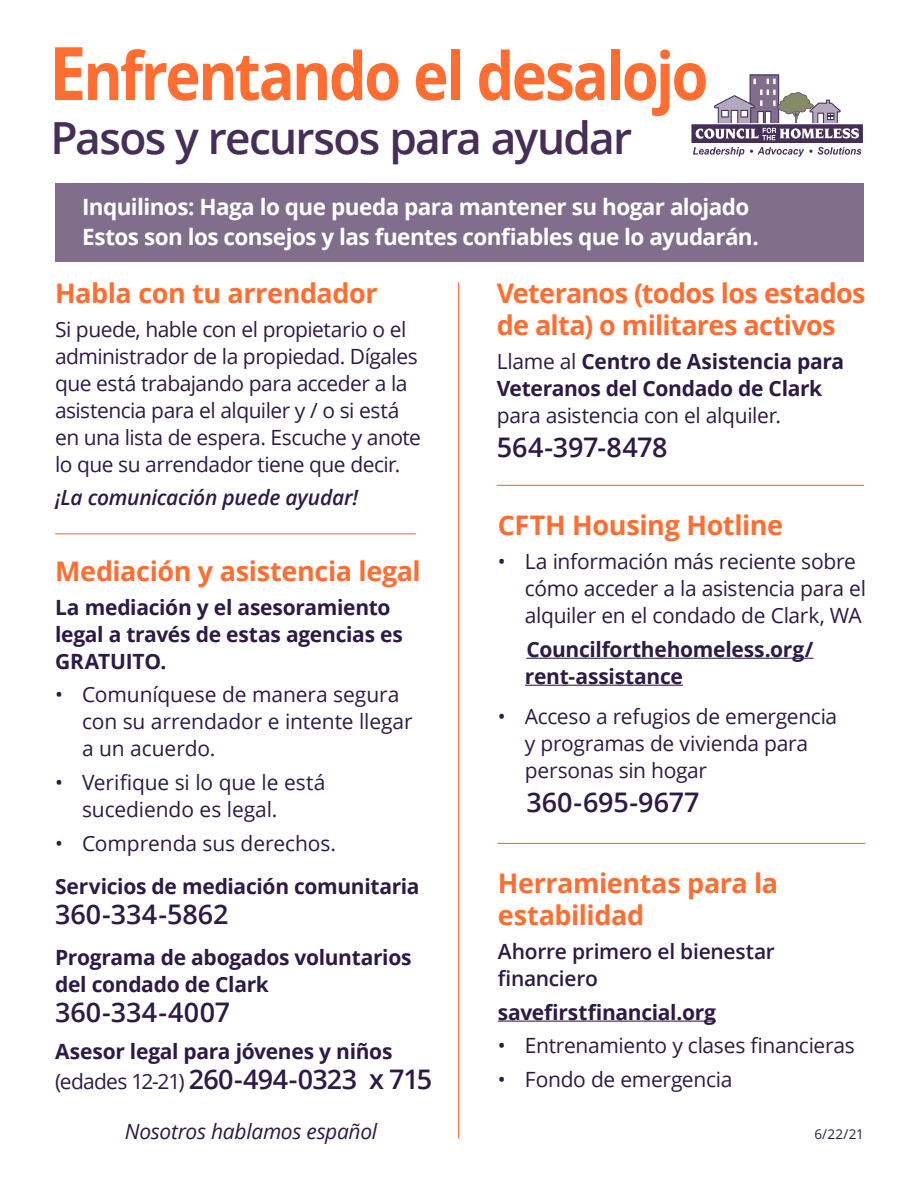
<style>
.page{position:relative;width:918px;height:1188px;background:#fff}
.page>*{position:absolute;margin:0;border:0;box-sizing:border-box;transform-origin:0 0}
.check_list{font:700 66.45px "Open Sans";letter-spacing:-.045em;color:#ff6d30;scale:.9 1}
.check_list-2{font:600 44.25px "Open Sans";letter-spacing:-.04em;color:#452e57}
.t1{font:700 27px/32.4px "Open Sans";letter-spacing:-.015em;color:#ff6d30}
.t2{font:600 27px "Open Sans";color:#2e1a46}
.t3{font:600 27px "Open Sans";letter-spacing:-.03em;color:#2e1a46}
.t4{font:700 22.5px "Open Sans";letter-spacing:-.025em;color:#fff}
.t5{font:21px/27px "Open Sans";letter-spacing:-.015em;color:#2e1a46}
.t6{font:700 21px/27px "Open Sans";letter-spacing:-.015em;color:#2e1a46}
.t7{font:600 21px/27px "Open Sans";letter-spacing:-.015em;color:#2e1a46}
.t8{font:italic 600 21px "Open Sans";letter-spacing:-.015em;color:#2e1a46}
.t9{font:italic 21px "Open Sans";letter-spacing:-.015em;color:#2e1a46}
.t10{font:13.5px "Open Sans";color:#2e1a46}
.s1{font-size:73.95px}
.s2{font-weight:400}
.s3{font-weight:400;font-size:21px}
</style>
<div class="page">
<div style="left:55px;top:184px;width:809px;height:78px;background:#806e8c"></div>
<svg style="left:691px;top:74px;width:172px;height:83px"></svg>
<hr style="left:498px;top:1021px;width:218px;height:1px;background:#2e1a46">
<hr style="left:526px;top:658px;width:288px;height:1px;background:#2e1a46">
<hr style="left:525px;top:685px;width:158px;height:1px;background:#2e1a46">
<hr style="left:458px;top:282px;width:1px;height:856px;background:#ff6d30">
<hr style="left:55px;top:533px;width:361px;height:1px;background:#ff6d30">
<hr style="left:498px;top:843px;width:367px;height:1px;background:#ff6d30">
<hr style="left:497px;top:485px;width:367px;height:1px;background:#ff6d30">
<p class="check_list" style="left:49px;top:29px;width:734px"><span class="s1">E</span>nfrentando el desalojo</p>
<p class="check_list-2" style="left:51px;top:107px;width:583px">Pasos y recursos para ayudar</p>
<p class="t4" style="left:82px;top:191px;width:669px">Inquilinos: Haga lo que pueda para mantener su hogar alojado</p>
<p class="t4" style="left:82px;top:221px;width:678px">Estos son los consejos y las fuentes confiables que lo ayudarán.</p>
<p class="t1" style="left:497px;top:276px;width:370px">Veteranos (todos los estados de alta) o militares activos</p>
<p class="t6" style="left:497px;top:347px;width:349px"><span class="s2">Llame al</span> Centro de Asistencia para<br>Veteranos del Condado de Clark</p>
<p class="t5" style="left:497px;top:401px;width:286px">para asistencia con el alquiler.</p>
<p class="t2" style="left:497px;top:428px;width:172px">564-397-8478</p>
<p class="t1" style="left:55px;top:276px;width:324px">Habla con tu arrendador</p>
<p class="t5" style="left:55px;top:315px;width:367px">Si puede, hable con el propietario o el administrador de la propiedad. Dígales que está trabajando para acceder a la asistencia para el alquiler y / o si está en una lista de espera. Escuche y anote lo que su arrendador tiene que decir.</p>
<p class="t8" style="left:55px;top:483px;width:304px">¡La comunicación puede ayudar!</p>
<p class="t1" style="left:55px;top:554px;width:367px">Mediación y asistencia legal</p>
<p class="t6" style="left:55px;top:593px;width:349px">La mediación y el asesoramiento legal a través de estas agencias es<br>GRATUITO.</p>
<p class="t5" style="left:82px;top:681px;width:332px;text-indent:-27px">• Comuníquese de manera segura con su arrendador e intente llegar a un acuerdo.</p>
<p class="t5" style="left:82px;top:769px;width:245px;text-indent:-27px">• Verifique si lo que le está sucediendo es legal.</p>
<p class="t5" style="left:55px;top:829px;width:283px">• Comprenda sus derechos.</p>
<p class="t6" style="left:55px;top:873px;width:366px">Servicios de mediación comunitaria</p>
<p class="t2" style="left:55px;top:896px;width:175px">360-334-5862</p>
<p class="t6" style="left:55px;top:943px;width:358px">Programa de abogados voluntarios del condado de Clark</p>
<p class="t2" style="left:55px;top:994px;width:177px">360-334-4007</p>
<p class="t6" style="left:55px;top:1037px;width:339px">Asesor legal para jóvenes y niños</p>
<p class="t3" style="left:55px;top:1060px;width:379px"><span class="s3">(edades 12-21)</span> 260-494-0323 x 715</p>
<p class="t9" style="left:125px;top:1117px;width:254px">Nosotros hablamos español</p>
<p class="t1" style="left:498px;top:508px;width:287px">CFTH Housing Hotline</p>
<p class="t5" style="left:525px;top:547px;width:343px;text-indent:-27px">• La información más reciente sobre cómo acceder a la asistencia para el alquiler en el condado de Clark, WA</p>
<p class="t6" style="left:525px;top:635px;width:290px">Councilforthehomeless.org/ rent-assistance</p>
<p class="t5" style="left:525px;top:703px;width:314px;text-indent:-27px">• Acceso a refugios de emergencia y programas de vivienda para personas sin hogar</p>
<p class="t2" style="left:526px;top:784px;width:175px">360-695-9677</p>
<p class="t1" style="left:498px;top:866px;width:282px">Herramientas para la estabilidad</p>
<p class="t7" style="left:498px;top:937px;width:279px">Ahorre primero el bienestar financiero</p>
<p class="t6" style="left:498px;top:998px;width:220px">savefirstfinancial.org</p>
<p class="t5" style="left:498px;top:1032px;width:358px">• Entrenamiento y clases financieras</p>
<p class="t5" style="left:498px;top:1065px;width:236px">• Fondo de emergencia</p>
<p class="t10" style="left:814px;top:1125px;width:51px">6/22/21</p>
</div>
